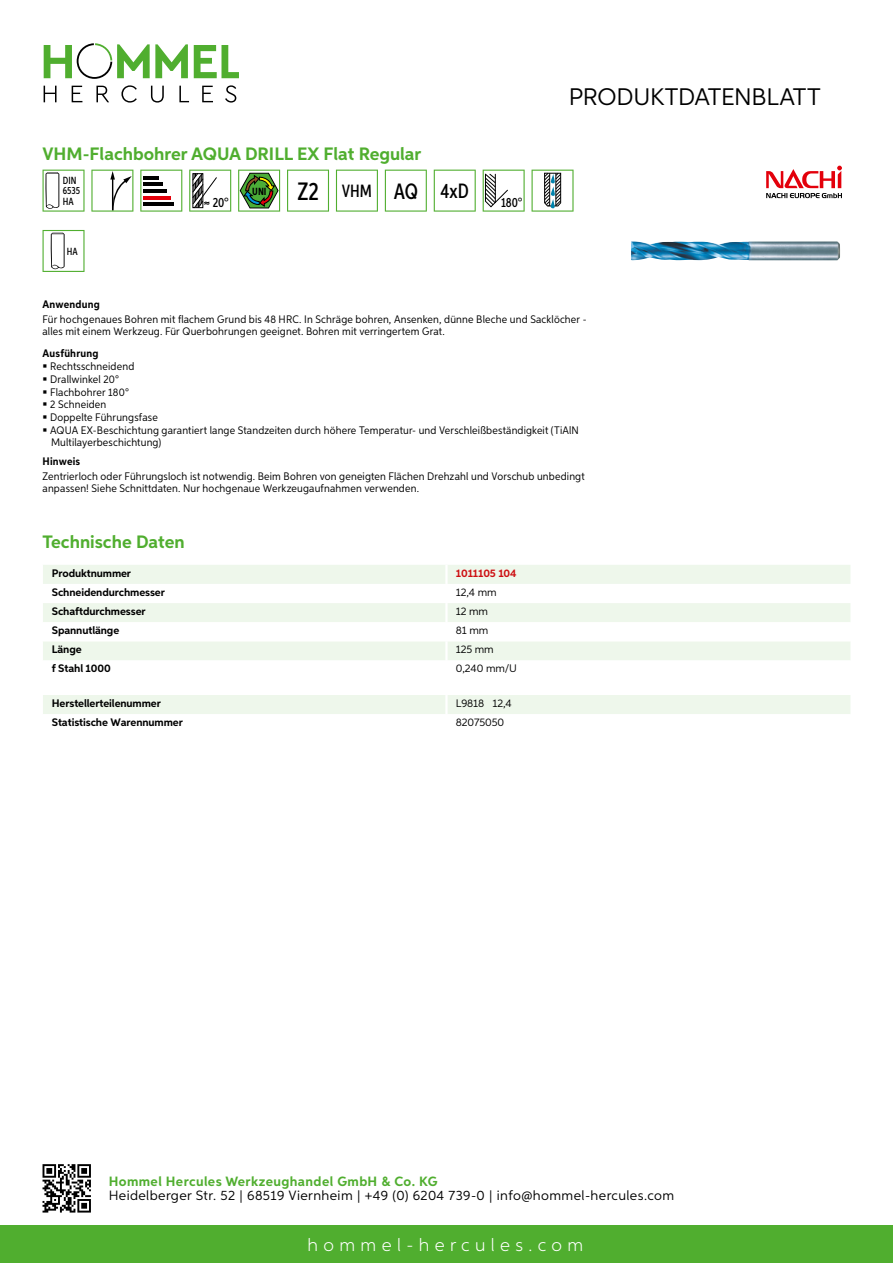
<style>
.page{position:relative;width:893px;height:1263px;background:#fff}
.page>*{position:absolute;margin:0;border:0;box-sizing:border-box;transform-origin:0 0}
.t1{font:24px "Aspira";letter-spacing:-.01em;color:#000}
.t2{font:700 18px "Aspira";color:#50ae2f}
.t3{font:300 18px "Aspira";letter-spacing:.3em;color:#fff}
.t4{font:500 17.85px "Aspira XX Nar";color:#000}
.t5{font:13.5px "Aspira";letter-spacing:.03em;color:#000}
.t6{font:700 13.5px "Aspira";letter-spacing:.03em;color:#50ae2f}
.t7{font:500 13.35px "Aspira XX Nar";color:#000}
.t8{font:10.95px/12.6px "Aspira Nar";letter-spacing:.015em;color:#000}
.t9{font:700 10.95px "Aspira";letter-spacing:-.01em;color:#000}
.t10{font:10.95px "Aspira";letter-spacing:-.01em;color:#000}
.t11{font:700 10.95px "Aspira Nar";letter-spacing:.02em;color:#000}
.t12{font:700 10.95px "Aspira";letter-spacing:-.01em;color:#cd1013}
.t13{font:500 10.35px/10.4px "Aspira XX Nar";color:#000}
.t14{font:700 10.35px "Aspira XX Nar";color:#000}
.s1{font-size:25.2px}
.s2{font-size:22.2px}
.s3{font-size:20.7px}
</style>
<div class="page">
<div style="left:0;top:1226px;width:893px;height:37px;background:#50ae2f"></div>
<svg style="left:43px;top:1164px;width:48px;height:48px"></svg>
<svg style="left:194px;top:45px;width:45px;height:33px"></svg>
<svg style="left:44px;top:43px;width:144px;height:36px"></svg>
<svg style="left:44px;top:86px;width:13px;height:16px"></svg>
<svg style="left:72px;top:86px;width:10px;height:16px"></svg>
<svg style="left:96px;top:86px;width:13px;height:16px"></svg>
<svg style="left:121px;top:85px;width:16px;height:18px"></svg>
<svg style="left:151px;top:86px;width:13px;height:17px"></svg>
<svg style="left:179px;top:86px;width:10px;height:16px"></svg>
<svg style="left:202px;top:86px;width:11px;height:16px"></svg>
<svg style="left:225px;top:85px;width:11px;height:18px"></svg>
<div style="left:43px;top:565px;width:807px;height:19px;background:#eef7eb"></div>
<svg style="left:43px;top:603px;width:807px;height:57px;fill:#eef7eb"></svg>
<hr style="left:445px;top:565px;width:3px;height:19px;background:#fff">
<hr style="left:445px;top:603px;width:3px;height:19px;background:#fff">
<hr style="left:445px;top:622px;width:3px;height:19px;background:#fff">
<hr style="left:445px;top:641px;width:3px;height:19px;background:#fff">
<div style="left:43px;top:695px;width:807px;height:19px;background:#eef7eb"></div>
<svg style="left:43px;top:170px;width:42px;height:42px"></svg>
<svg style="left:91px;top:170px;width:42px;height:42px"></svg>
<svg style="left:140px;top:170px;width:42px;height:42px"></svg>
<hr style="left:143px;top:176px;width:16px;height:3px;background:#000">
<hr style="left:143px;top:183px;width:20px;height:3px;background:#000">
<hr style="left:143px;top:189px;width:24px;height:3px;background:#000">
<hr style="left:143px;top:196px;width:27px;height:3px;background:#e3000b">
<hr style="left:143px;top:203px;width:31px;height:3px;background:#000">
<svg style="left:189px;top:170px;width:42px;height:42px"></svg>
<svg style="left:238px;top:170px;width:42px;height:42px"></svg>
<svg style="left:287px;top:170px;width:42px;height:42px"></svg>
<svg style="left:336px;top:170px;width:42px;height:42px"></svg>
<svg style="left:385px;top:170px;width:42px;height:42px"></svg>
<svg style="left:434px;top:170px;width:42px;height:42px"></svg>
<svg style="left:483px;top:170px;width:42px;height:42px"></svg>
<svg style="left:532px;top:170px;width:42px;height:42px"></svg>
<svg style="left:43px;top:230px;width:42px;height:42px"></svg>
<img style="left:631px;top:241px;width:209px;height:19px">
<svg style="left:766px;top:166px;width:76px;height:32px"></svg>
<h2 class="t2" style="left:43px;top:142px;width:380px">VHM-Flachbohrer AQUA DRILL EX Flat Regular</h2>
<p class="t13" style="left:63px;top:175px;width:19px">DIN<br>6535<br>HA</p>
<p class="t13" style="left:67px;top:246px;width:12px">HA</p>
<p class="t7" style="left:213px;top:195px;width:17px">20°</p>
<p class="t14" style="left:252px;top:185px;width:16px">UNI</p>
<h3 class="t4" style="left:297px;top:180px;width:173px"><span class="s1">Z2</span> VHM <span class="s2">AQ</span> <span class="s3">4xD</span></h3>
<p class="t7" style="left:501px;top:195px;width:23px">180°</p>
<h1 class="t1" style="left:569px;top:82px;width:253px">Produktdatenblatt</h1>
<p class="t11" style="left:43px;top:297px;width:59px">Anwendung</p>
<p class="t8" style="left:43px;top:313px;width:546px;line-height:12px">Für hochgenaues Bohren mit flachem Grund bis 48 HRC. In Schräge bohren, Ansenken, dünne Bleche und Sacklöcher - alles mit einem Werkzeug. Für Querbohrungen geeignet. Bohren mit verringertem Grat.</p>
<p class="t11" style="left:43px;top:347px;width:58px">Ausführung</p>
<p class="t8" style="left:50px;top:360px;width:530px">Rechtsschneidend<br>Drallwinkel 20°<br>Flachbohrer 180°<br>2 Schneiden<br>Doppelte Führungsfase<br>AQUA EX-Beschichtung garantiert lange Standzeiten durch höhere Temperatur- und Verschleißbeständigkeit (TiAlN Multilayerbeschichtung)</p>
<p class="t11" style="left:43px;top:454px;width:39px">Hinweis</p>
<p class="t8" style="left:43px;top:470px;width:544px;line-height:12px">Zentrierloch oder Führungsloch ist notwendig. Beim Bohren von geneigten Flächen Drehzahl und Vorschub unbedingt anpassen! Siehe Schnittdaten. Nur hochgenaue Werkzeugaufnahmen verwenden.</p>
<h2 class="t2" style="left:43px;top:531px;width:144px">Technische Daten</h2>
<p class="t9" style="left:52px;top:566px;width:81px">Produktnummer</p>
<p class="t12" style="left:456px;top:566px;width:62px">1011105 104</p>
<p class="t9" style="left:52px;top:585px;width:115px">Schneidendurchmesser</p>
<p class="t10" style="left:456px;top:585px;width:42px">12,4 mm</p>
<p class="t9" style="left:52px;top:604px;width:95px">Schaftdurchmesser</p>
<p class="t10" style="left:456px;top:604px;width:34px">12 mm</p>
<p class="t9" style="left:52px;top:624px;width:69px">Spannutlänge</p>
<p class="t10" style="left:456px;top:624px;width:34px">81 mm</p>
<p class="t9" style="left:52px;top:643px;width:31px">Länge</p>
<p class="t10" style="left:456px;top:643px;width:39px">125 mm</p>
<p class="t9" style="left:52px;top:662px;width:60px">f Stahl 1000</p>
<p class="t10" style="left:456px;top:662px;width:61px">0,240 mm/U</p>
<p class="t9" style="left:52px;top:696px;width:111px">Herstellerteilenummer</p>
<p class="t10" style="left:456px;top:696px;width:57px">L9818 12,4</p>
<p class="t9" style="left:52px;top:715px;width:132px">Statistische Warennummer</p>
<p class="t10" style="left:456px;top:716px;width:50px">82075050</p>
<p class="t6" style="left:109px;top:1172px;width:330px">Hommel Hercules Werkzeughandel GmbH &amp; Co. KG</p>
<p class="t5" style="left:109px;top:1187px;width:567px">Heidelberger Str. 52 | 68519 Viernheim | +49 (0) 6204 739-0 | info@hommel-hercules.com</p>
<h2 class="t3" style="left:307px;top:1234px;width:277px">hommel-hercules.com</h2>
</div>
